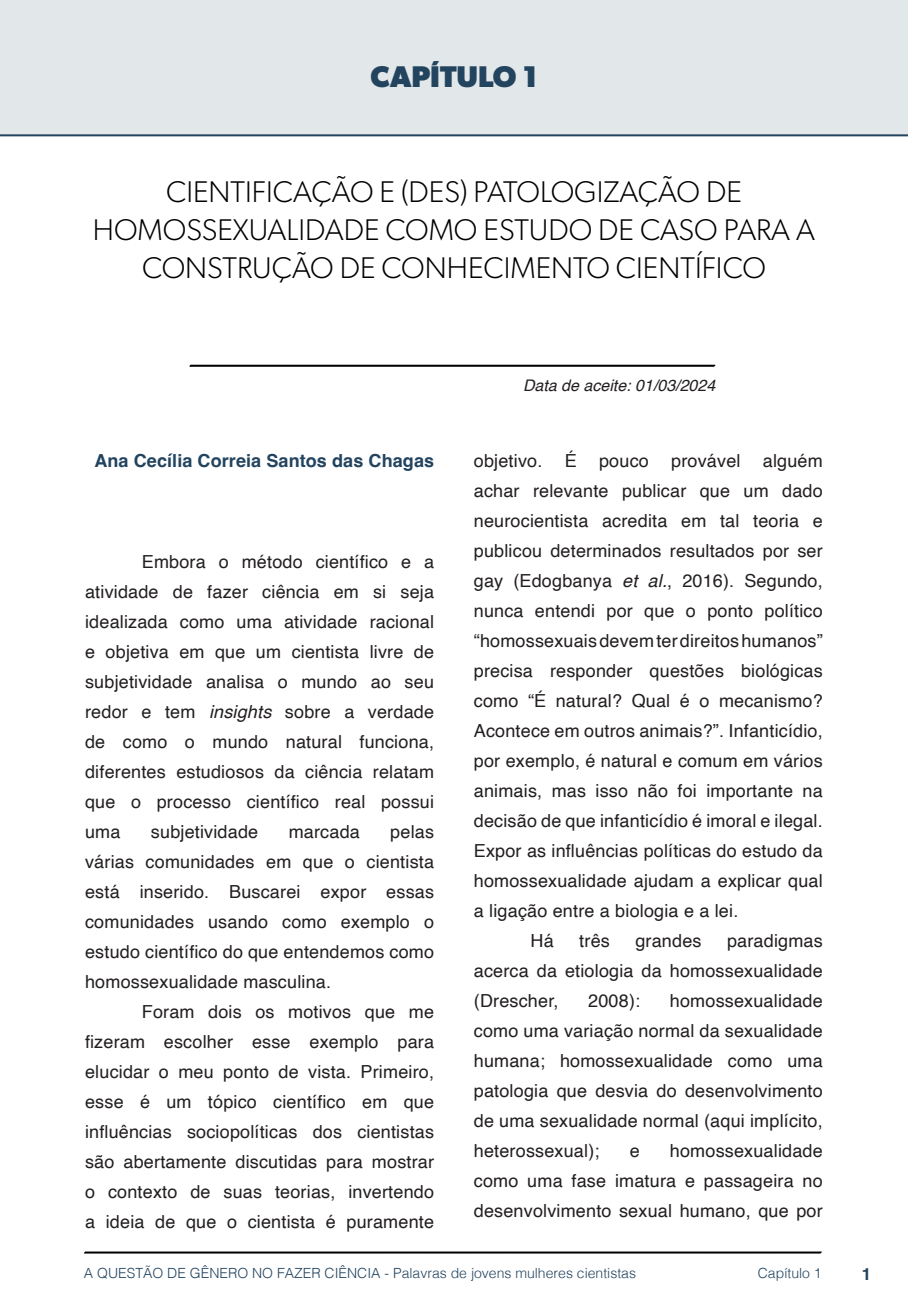
<style>
.page{position:relative;width:908px;height:1304px;background:#fff}
.page>*{position:absolute;margin:0;border:0;box-sizing:border-box;transform-origin:0 0}
.nome_artigos{font:300 30px/38px "Gibson";color:#000;text-align:center}
.capítulos{font:700 30px "Gibson";color:#23445f}
.txt{font:18px/30px "Helvetica";letter-spacing:.01em;color:#231f20;text-align:justify}
.nome_autores{font:700 18px "Helvetica";letter-spacing:.005em;color:#23445f}
.t1{font:700 16.8px "Helvetica";color:#23445f}
.t2{font:italic 16px "Helvetica";color:#231f20}
.t3{font:300 14px "Helvetica";color:#23445f}
.s1{font-style:italic}
</style>
<div class="page">
<svg style="left:84px;top:1251px;width:737px;height:3px;background:#515151"></svg>
<div style="left:0;top:0;width:907px;height:136px;background:#e2e7e9"></div>
<svg style="left:189px;top:364px;width:526px;height:3px;background:#4f4f4f"></svg>
<div style="left:64px;top:74px;width:61px;height:54px;background:#e2e7e9"></div>
<p class="capítulos" style="left:370px;top:58px;width:168px">CAPÍTULO 1</p>
<p class="nome_artigos" style="left:93px;top:172px;width:723px">CIENTIFICAÇÃO E (DES) PATOLOGIZAÇÃO DE<br>HOMOSSEXUALIDADE COMO ESTUDO DE CASO PARA A<br>CONSTRUÇÃO DE CONHECIMENTO CIENTÍFICO</p>
<p class="nome_autores" style="left:94px;top:450px;width:341px">Ana Cecília Correia Santos das Chagas</p>
<p class="txt" style="left:85px;top:548px;width:350px;text-indent:57px">Embora o método científico e a atividade de fazer ciência em si seja idealizada como uma atividade racional e objetiva em que um cientista livre de subjetividade analisa o mundo ao seu redor e tem <span class="s1">insights</span> sobre a verdade de como o mundo natural funciona, diferentes estudiosos da ciência relatam que o processo científico real possui uma</p>
<p class="txt" style="left:151px;top:818px;width:109px">subjetividade</p>
<p class="txt" style="left:288px;top:818px;width:73px">marcada</p>
<p class="txt" style="left:85px;top:818px;width:350px;text-indent:305px">pelas várias comunidades em que o cientista está inserido. Buscarei expor essas comunidades usando como exemplo o estudo científico do que entendemos como homossexualidade masculina.</p>
<p class="txt" style="left:85px;top:998px;width:350px;text-indent:57px">Foram dois os motivos que me fizeram escolher esse exemplo para elucidar o meu ponto de vista. Primeiro, esse é um tópico científico em que influências sociopolíticas dos cientistas são abertamente discutidas para mostrar o contexto de suas teorias, invertendo a ideia de que o cientista é puramente</p>
<p class="t2" style="left:523px;top:373px;width:194px">Data de aceite: 01/03/2024</p>
<p class="txt" style="left:473px;top:446px;width:350px">objetivo. É pouco provável alguém achar relevante publicar que um dado neurocientista acredita em tal teoria e publicou determinados resultados por ser gay (Edogbanya <span class="s1">et al.</span>, 2016). Segundo, nunca entendi por que o ponto político “homossexuais devem ter direitos humanos” precisa responder questões biológicas como “É natural? Qual é o mecanismo?<br>Acontece em outros animais?”. Infanticídio, por exemplo, é natural e comum em vários animais, mas isso não foi importante na decisão de que infanticídio é imoral e ilegal.<br>Expor as influências políticas do estudo da homossexualidade ajudam a explicar qual a ligação entre a biologia e a lei.</p>
<p class="txt" style="left:530px;top:926px;width:25px">Há</p>
<p class="txt" style="left:579px;top:926px;width:32px">três</p>
<p class="txt" style="left:635px;top:926px;width:68px">grandes</p>
<p class="txt" style="left:473px;top:926px;width:350px;text-indent:253px">paradigmas acerca da etiologia da homossexualidade (Drescher,</p>
<p class="txt" style="left:588px;top:986px;width:53px">2008):</p>
<p class="txt" style="left:473px;top:986px;width:350px;text-indent:196px">homossexualidade como uma variação normal da sexualidade humana; homossexualidade como uma patologia que desvia do desenvolvimento de uma sexualidade normal (aqui implícito, heterossexual);</p>
<p class="txt" style="left:473px;top:1136px;width:350px;text-indent:196px">homossexualidade como uma fase imatura e passageira no desenvolvimento sexual humano, que por</p>
<p class="txt" style="left:629px;top:1136px;width:12px">e</p>
<p class="t3" style="left:84px;top:1261px;width:553px">A QUESTÃO DE GÊNERO NO FAZER CIÊNCIA - Palavras de jovens mulheres cientistas</p>
<p class="t3" style="left:757px;top:1261px;width:65px">Capítulo 1</p>
<p class="t1" style="left:861px;top:1264px;width:11px">1</p>
</div>
